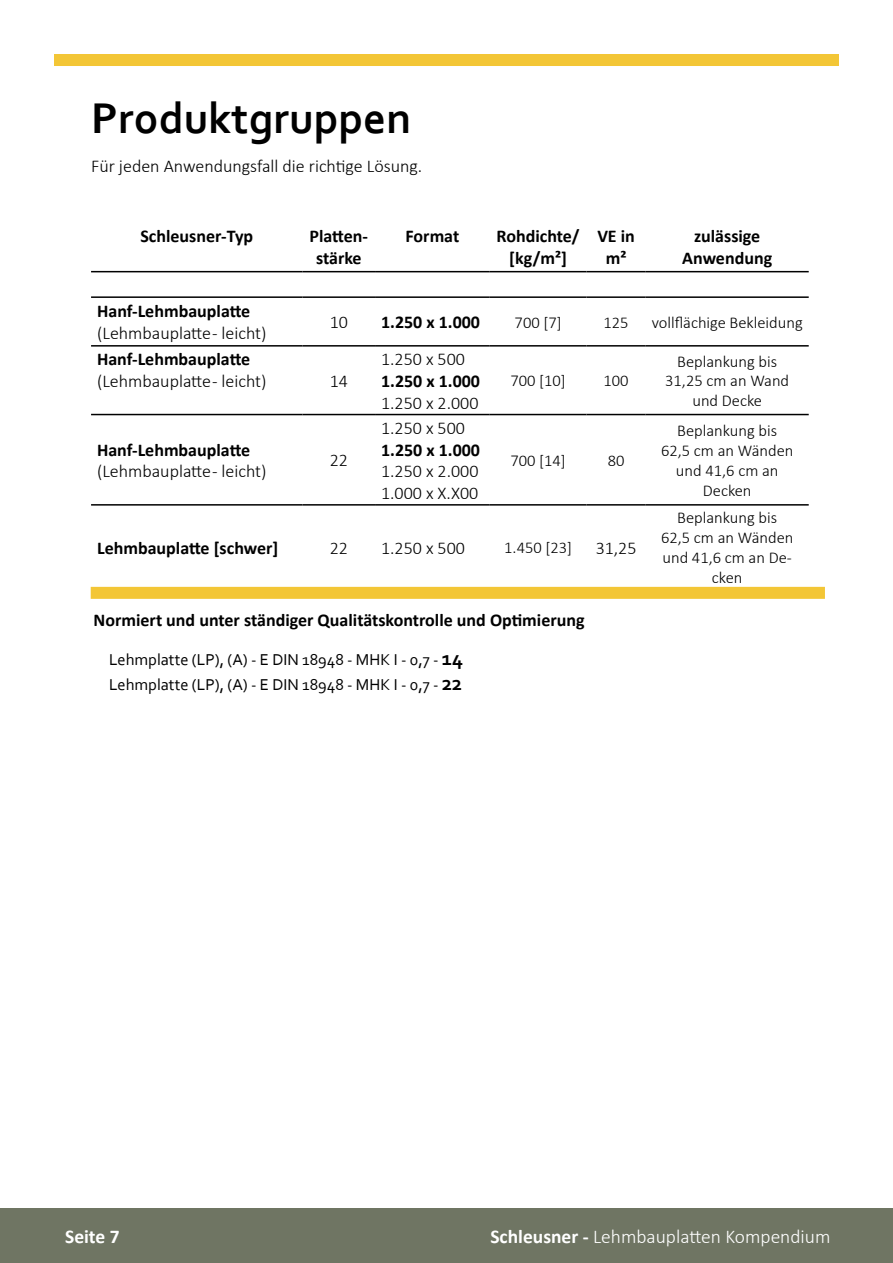
<style>
.page{position:relative;width:893px;height:1263px;background:#fff}
.page>*{position:absolute;margin:0;border:0;box-sizing:border-box;transform-origin:0 0}
.t1{font:700 45px "Corbel";color:#000}
.t2{font:300 19.5px "Calibri";color:#fff}
.t3{font:700 19.5px "Calibri";color:#fff}
.t4{font:700 18px/21.6px "Calibri";color:#000;text-align:center}
.t5{font:300 18px/21.6px "Calibri";color:#000}
.t6{font:300 16.5px/19.8px "Calibri";color:#000;text-align:center}
.t7{font:16.5px "Corbel";color:#000}
.s1{font-weight:700;font-size:21px}
.s2{font-weight:700}
</style>
<div class="page">
<hr style="left:91px;top:296px;width:212px;height:2px;background:#000">
<hr style="left:303px;top:296px;width:72px;height:2px;background:#000">
<hr style="left:375px;top:296px;width:115px;height:2px;background:#000">
<hr style="left:490px;top:296px;width:96px;height:2px;background:#000">
<hr style="left:586px;top:296px;width:60px;height:2px;background:#000">
<hr style="left:646px;top:296px;width:163px;height:2px;background:#000">
<hr style="left:91px;top:345px;width:212px;height:2px;background:#000">
<hr style="left:303px;top:345px;width:72px;height:2px;background:#000">
<hr style="left:375px;top:345px;width:115px;height:2px;background:#000">
<hr style="left:490px;top:345px;width:96px;height:2px;background:#000">
<hr style="left:586px;top:345px;width:60px;height:2px;background:#000">
<hr style="left:646px;top:345px;width:163px;height:2px;background:#000">
<hr style="left:91px;top:414px;width:212px;height:1px;background:#000">
<hr style="left:303px;top:414px;width:72px;height:1px;background:#000">
<hr style="left:375px;top:414px;width:115px;height:1px;background:#000">
<hr style="left:490px;top:414px;width:96px;height:1px;background:#000">
<hr style="left:586px;top:414px;width:60px;height:1px;background:#000">
<hr style="left:646px;top:414px;width:163px;height:1px;background:#000">
<hr style="left:91px;top:504px;width:212px;height:2px;background:#000">
<hr style="left:303px;top:504px;width:72px;height:2px;background:#000">
<hr style="left:375px;top:504px;width:115px;height:2px;background:#000">
<hr style="left:490px;top:504px;width:96px;height:2px;background:#000">
<hr style="left:586px;top:504px;width:60px;height:2px;background:#000">
<hr style="left:646px;top:504px;width:163px;height:2px;background:#000">
<hr style="left:91px;top:271px;width:212px;height:1px;background:#000">
<hr style="left:303px;top:271px;width:72px;height:1px;background:#000">
<hr style="left:375px;top:271px;width:115px;height:1px;background:#000">
<hr style="left:490px;top:271px;width:96px;height:1px;background:#000">
<hr style="left:586px;top:271px;width:60px;height:1px;background:#000">
<hr style="left:646px;top:271px;width:163px;height:1px;background:#000">
<div style="left:91px;top:587px;width:734px;height:12px;background:#f3c636"></div>
<div style="left:54px;top:54px;width:785px;height:12px;background:#f3c636"></div>
<div style="left:0;top:1209px;width:893px;height:54px;background:#6f7563"></div>
<h1 class="t1" style="left:91px;top:91px;width:322px">Produktgruppen</h1>
<p class="t5" style="left:91px;top:155px;width:333px">Für jeden Anwendungsfall die richtige Lösung.</p>
<p class="t4" style="left:140px;top:225px;width:114px">Schleusner-Typ</p>
<p class="t4" style="left:310px;top:225px;width:60px">Platten&shy;stärke</p>
<p class="t4" style="left:406px;top:225px;width:55px">Format</p>
<p class="t4" style="left:497px;top:225px;width:85px">Rohdichte/ [kg/m²]</p>
<p class="t4" style="left:597px;top:225px;width:39px">VE in m²</p>
<p class="t4" style="left:682px;top:225px;width:91px">zulässige<br>Anwendung</p>
<p class="t4" style="left:97px;top:300px;width:155px">Hanf-Lehmbauplatte</p>
<p class="t5" style="left:97px;top:322px;width:171px">(Lehmbauplatte - leicht)</p>
<p class="t5" style="left:330px;top:311px;width:20px">10</p>
<p class="t4" style="left:381px;top:311px;width:101px">1.250 x 1.000</p>
<p class="t6" style="left:515px;top:312px;width:48px">700 [7]</p>
<p class="t6" style="left:604px;top:312px;width:27px">125</p>
<p class="t6" style="left:652px;top:312px;width:153px">vollflächige Bekleidung</p>
<p class="t4" style="left:97px;top:348px;width:155px">Hanf-Lehmbauplatte</p>
<p class="t5" style="left:97px;top:370px;width:171px">(Lehmbauplatte - leicht)</p>
<p class="t5" style="left:330px;top:370px;width:20px">14</p>
<p class="t4" style="left:97px;top:439px;width:155px">Hanf-Lehmbauplatte</p>
<p class="t5" style="left:97px;top:460px;width:171px">(Lehmbauplatte - leicht)</p>
<p class="t5" style="left:330px;top:449px;width:20px">22</p>
<p class="t5" style="left:381px;top:348px;width:85px">1.250 x 500</p>
<p class="t4" style="left:381px;top:370px;width:101px">1.250 x 1.000</p>
<p class="t5" style="left:381px;top:392px;width:99px">1.250 x 2.000</p>
<p class="t5" style="left:381px;top:417px;width:85px">1.250 x 500</p>
<p class="t4" style="left:381px;top:439px;width:101px">1.250 x 1.000</p>
<p class="t5" style="left:381px;top:460px;width:99px">1.250 x 2.000<br>1.000 x X.X00</p>
<p class="t6" style="left:510px;top:371px;width:57px">700 [10]</p>
<p class="t6" style="left:604px;top:371px;width:27px">100</p>
<p class="t6" style="left:510px;top:450px;width:57px">700 [14]</p>
<p class="t6" style="left:608px;top:450px;width:18px">80</p>
<p class="t4" style="left:97px;top:536px;width:183px">Lehmbauplatte [schwer]</p>
<p class="t5" style="left:330px;top:536px;width:20px">22</p>
<p class="t5" style="left:381px;top:536px;width:85px">1.250 x 500</p>
<p class="t6" style="left:504px;top:537px;width:69px">1.450 [23]</p>
<p class="t5" style="left:596px;top:536px;width:42px">31,25</p>
<p class="t4" style="left:94px;top:609px;width:493px">Normiert und unter ständiger Qualitätskontrolle und Optimierung</p>
<p class="t7" style="left:109px;top:649px;width:356px">Lehmplatte (LP), (A) - E DIN 18948 - MHK I - 0,7 - <span class="s1">14</span></p>
<p class="t7" style="left:109px;top:675px;width:355px">Lehmplatte (LP), (A) - E DIN 18948 - MHK I - 0,7 - <span class="s1">22</span></p>
<p class="t6" style="left:665px;top:351px;width:125px">Beplankung bis<br>31,25 cm an Wand und Decke</p>
<p class="t6" style="left:661px;top:421px;width:134px">Beplankung bis<br>62,5 cm an Wänden und 41,6 cm an<br>Decken</p>
<p class="t6" style="left:661px;top:508px;width:134px">Beplankung bis<br>62,5 cm an Wänden und 41,6 cm an De&shy;cken</p>
<p class="t3" style="left:65px;top:1223px;width:56px">Seite 7</p>
<p class="t2" style="left:490px;top:1224px;width:341px"><span class="s2">Schleusner -</span> Lehmbauplatten Kompendium</p>
</div>
